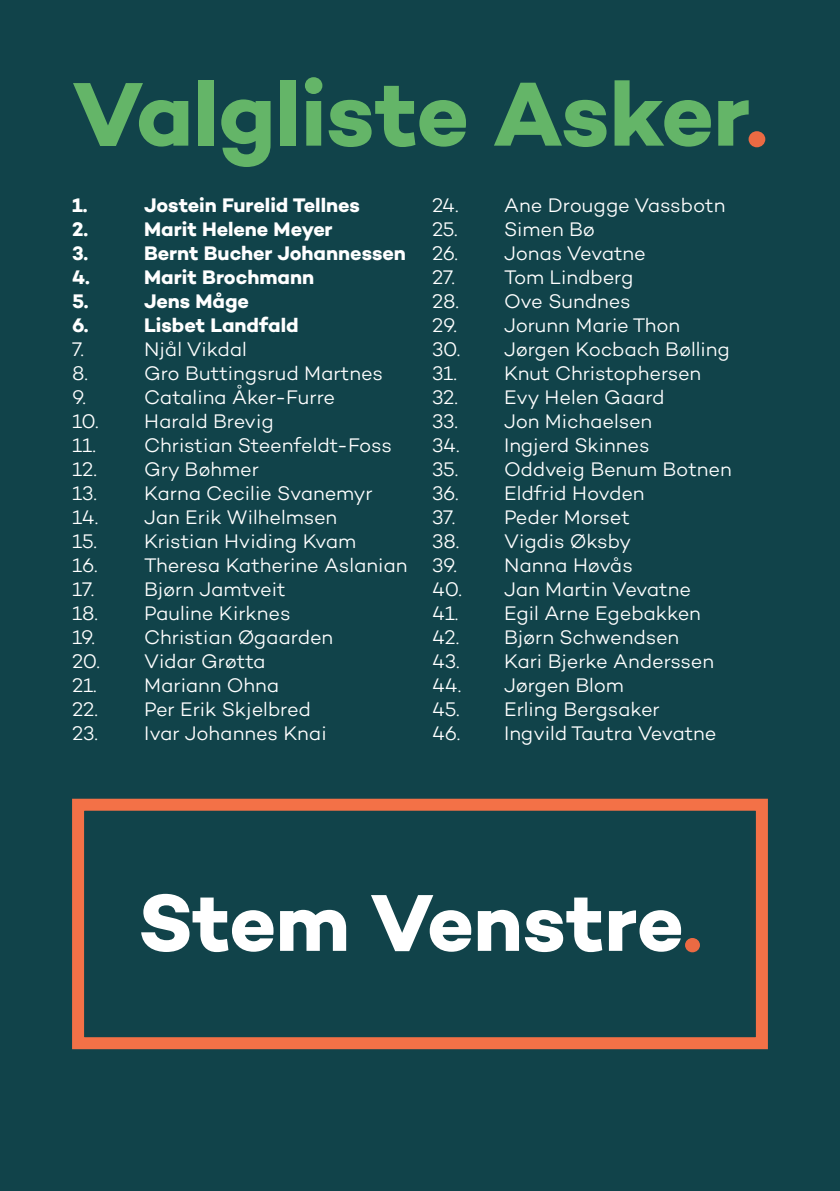
<style>
.page{position:relative;width:840px;height:1191px;background:#fff}
.page>*{position:absolute;margin:0;border:0;box-sizing:border-box;transform-origin:0 0}
.t1{font:700 92px "Campton";letter-spacing:-.005em;color:#64b568}
.t2{font:700 82px "Campton";letter-spacing:-.01em;color:#fff}
.t3{font:300 20px "Campton";letter-spacing:-.005em;color:#fff}
.t4{font:700 20px "Campton";letter-spacing:-.005em;color:#fff}
.s1{color:#eb6a43}
</style>
<div class="page">
<div style="left:0;top:0;width:839px;height:1191px;background:#11434a"></div>
<div style="left:72px;top:798px;width:695px;height:251px;border:12px solid #f37147"></div>
<p class="t1" style="left:72px;top:56px;width:696px">Valgliste Asker<span class="s1">.</span></p>
<p class="t4" style="left:72px;top:192px;width:17px">1.</p>
<p class="t4" style="left:144px;top:192px;width:217px">Jostein Furelid Tellnes</p>
<p class="t4" style="left:72px;top:216px;width:18px">2.</p>
<p class="t4" style="left:144px;top:216px;width:190px">Marit Helene Meyer</p>
<p class="t4" style="left:72px;top:240px;width:18px">3.</p>
<p class="t4" style="left:144px;top:240px;width:263px">Bernt Bucher Johannessen</p>
<p class="t4" style="left:72px;top:264px;width:19px">4.</p>
<p class="t4" style="left:144px;top:264px;width:172px">Marit Brochmann</p>
<p class="t4" style="left:72px;top:288px;width:18px">5.</p>
<p class="t4" style="left:144px;top:288px;width:106px">Jens Måge</p>
<p class="t4" style="left:72px;top:312px;width:18px">6.</p>
<p class="t4" style="left:144px;top:312px;width:156px">Lisbet Landfald</p>
<p class="t3" style="left:72px;top:336px;width:14px">7.</p>
<p class="t3" style="left:144px;top:336px;width:104px">Njål Vikdal</p>
<p class="t3" style="left:72px;top:360px;width:17px">8.</p>
<p class="t3" style="left:144px;top:360px;width:240px">Gro Buttingsrud Martnes</p>
<p class="t3" style="left:72px;top:384px;width:15px">9.</p>
<p class="t3" style="left:144px;top:384px;width:192px">Catalina Åker-Furre</p>
<p class="t3" style="left:72px;top:408px;width:203px">10. Harald Brevig</p>
<p class="t3" style="left:72px;top:432px;width:25px">11.</p>
<p class="t3" style="left:144px;top:432px;width:249px">Christian Steenfeldt-Foss</p>
<p class="t3" style="left:72px;top:456px;width:188px">12. Gry Bøhmer</p>
<p class="t3" style="left:72px;top:480px;width:302px">13. Karna Cecilie Svanemyr</p>
<p class="t3" style="left:72px;top:504px;width:266px">14. Jan Erik Wilhelmsen</p>
<p class="t3" style="left:72px;top:528px;width:285px">15. Kristian Hviding Kvam</p>
<p class="t3" style="left:72px;top:552px;width:337px">16. Theresa Katherine Aslanian</p>
<p class="t3" style="left:72px;top:576px;width:24px">17.</p>
<p class="t3" style="left:144px;top:576px;width:143px">Bjørn Jamtveit</p>
<p class="t3" style="left:72px;top:600px;width:220px">18. Pauline Kirknes</p>
<p class="t3" style="left:72px;top:624px;width:24px">19.</p>
<p class="t3" style="left:144px;top:624px;width:190px">Christian Øgaarden</p>
<p class="t3" style="left:72px;top:648px;width:195px">20. Vidar Grøtta</p>
<p class="t3" style="left:72px;top:672px;width:208px">21. Mariann Ohna</p>
<p class="t3" style="left:72px;top:696px;width:240px">22. Per Erik Skjelbred</p>
<p class="t3" style="left:72px;top:720px;width:256px">23. Ivar Johannes Knai</p>
<p class="t3" style="left:432px;top:192px;width:295px">24. Ane Drougge Vassbotn</p>
<p class="t3" style="left:432px;top:216px;width:165px">25. Simen Bø</p>
<p class="t3" style="left:432px;top:240px;width:215px">26. Jonas Vevatne</p>
<p class="t3" style="left:432px;top:264px;width:25px">27.</p>
<p class="t3" style="left:504px;top:264px;width:131px">Tom Lindberg</p>
<p class="t3" style="left:432px;top:288px;width:200px">28. Ove Sundnes</p>
<p class="t3" style="left:432px;top:312px;width:249px">29. Jorunn Marie Thon</p>
<p class="t3" style="left:432px;top:336px;width:299px">30. Jørgen Kocbach Bølling</p>
<p class="t3" style="left:432px;top:360px;width:270px">31. Knut Christophersen</p>
<p class="t3" style="left:432px;top:384px;width:234px">32. Evy Helen Gaard</p>
<p class="t3" style="left:432px;top:408px;width:221px">33. Jon Michaelsen</p>
<p class="t3" style="left:432px;top:432px;width:219px">34. Ingjerd Skinnes</p>
<p class="t3" style="left:432px;top:456px;width:301px">35. Oddveig Benum Botnen</p>
<p class="t3" style="left:432px;top:480px;width:214px">36. Eldfrid Hovden</p>
<p class="t3" style="left:432px;top:504px;width:25px">37.</p>
<p class="t3" style="left:504px;top:504px;width:127px">Peder Morset</p>
<p class="t3" style="left:432px;top:528px;width:201px">38. Vigdis Øksby</p>
<p class="t3" style="left:432px;top:552px;width:202px">39. Nanna Høvås</p>
<p class="t3" style="left:432px;top:576px;width:260px">40. Jan Martin Vevatne</p>
<p class="t3" style="left:432px;top:600px;width:270px">41. Egil Arne Egebakken</p>
<p class="t3" style="left:432px;top:624px;width:248px">42. Bjørn Schwendsen</p>
<p class="t3" style="left:432px;top:648px;width:283px">43. Kari Bjerke Anderssen</p>
<p class="t3" style="left:432px;top:672px;width:193px">44. Jørgen Blom</p>
<p class="t3" style="left:432px;top:696px;width:229px">45. Erling Bergsaker</p>
<p class="t3" style="left:432px;top:720px;width:286px">46. Ingvild Tautra Vevatne</p>
<p class="t2" style="left:138px;top:870px;width:565px">Stem Venstre<span class="s1">.</span></p>
</div>
